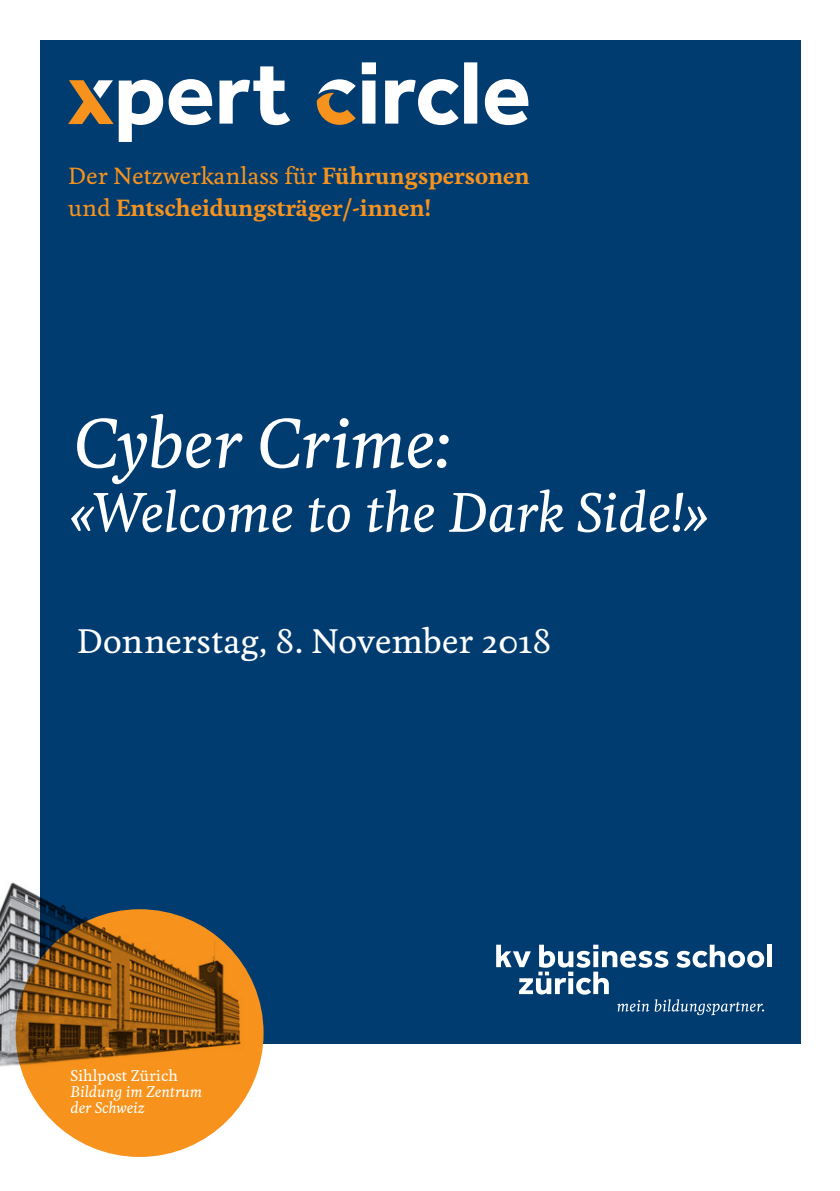
<style>
.page{position:relative;width:840px;height:1191px;background:#fff}
.page>*{position:absolute;margin:0;border:0;box-sizing:border-box;transform-origin:0 0}
.Haupttitel{font:italic 500 66px "Feijoa";letter-spacing:-.015em;color:#fff}
.Haupttitel-2{font:italic 500 52px "Feijoa";letter-spacing:-.01em;color:#fff}
.Datum{font:500 32px "Feijoa";letter-spacing:-.005em;color:#fff}
.t1{font:700 22px/32px "Feijoa";color:#f7931d}
.t2{font:italic 500 14.6px/16px "Feijoa";color:#fff}
.t3{font:500 14.6px "Feijoa";color:#fff}
.s1{font-weight:500}
</style>
<div class="page">
<div style="left:40px;top:40px;width:759px;height:1003px;background:#013c71"></div>
<div style="left:16px;top:909px;width:247px;height:248px;background:#f7931d;border-radius:50%"></div>
<img style="left:0;top:882px;width:265px;height:193px">
<div style="left:766px;top:944px;width:5px;height:23px;background:#fff"></div>
<svg style="left:496px;top:944px;width:267px;height:71px"></svg>
<svg style="left:68px;top:62px;width:460px;height:80px"></svg>
<p class="t1" style="left:68px;top:160px;width:463px"><span class="s1">Der Netzwerkanlass für</span> Führungspersonen <span class="s1">und</span> Entscheidungsträger/-innen!</p>
<p class="Haupttitel" style="left:74px;top:401px;width:378px">Cyber Crime:</p>
<p class="Haupttitel-2" style="left:70px;top:479px;width:639px">«Welcome to the Dark Side!»</p>
<p class="Datum" style="left:77px;top:620px;width:476px">Donnerstag, 8. November 2018</p>
<p class="t3" style="left:70px;top:1066px;width:109px">Sihlpost Zürich</p>
<p class="t2" style="left:70px;top:1084px;width:133px">Bildung im Zentrum der Schweiz</p>
</div>
